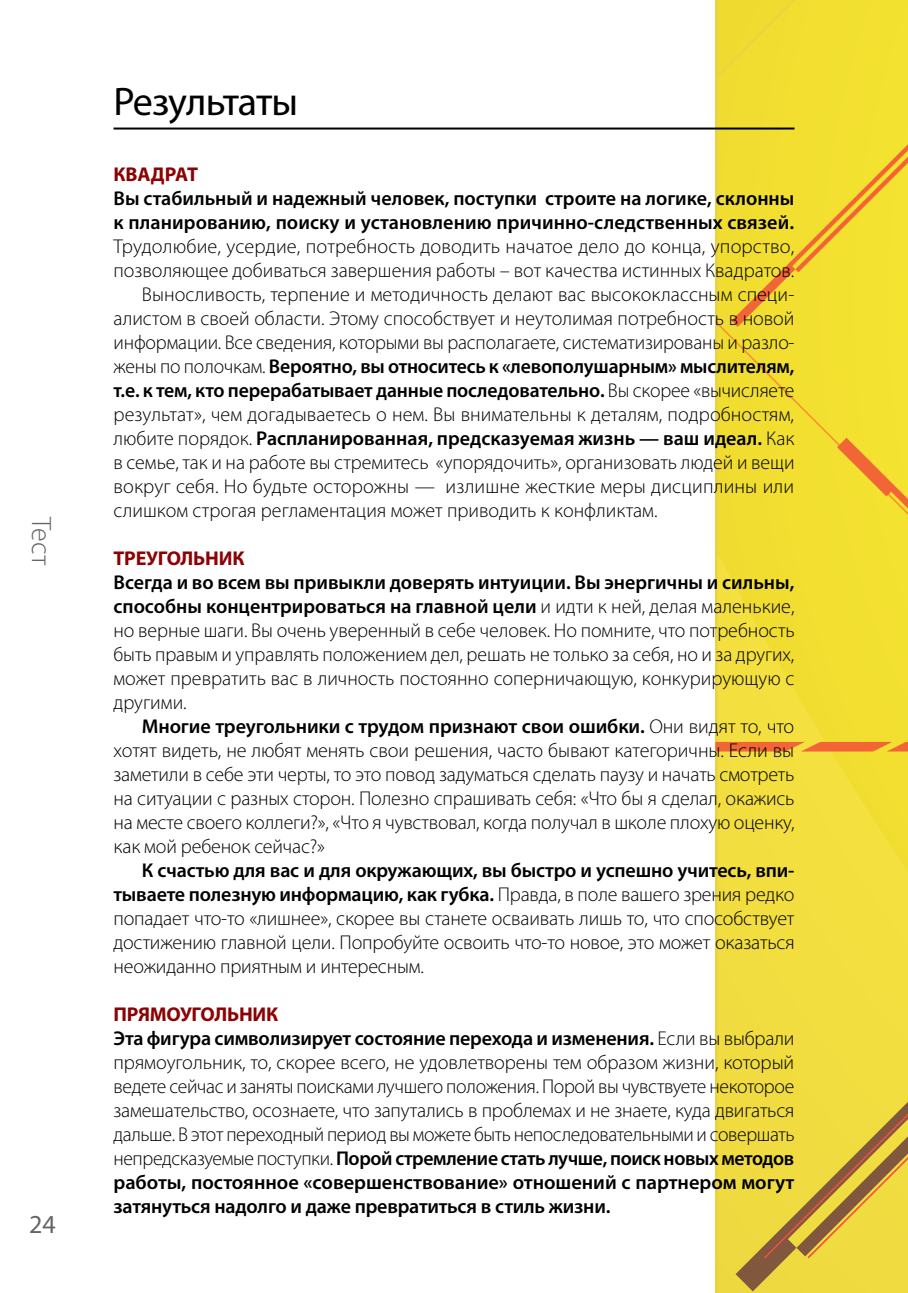
<style>
.page{position:relative;width:908px;height:1293px;background:#fff}
.page>*{position:absolute;margin:0;border:0;box-sizing:border-box;transform-origin:0 0}
.t1{font:40px "Myriad Pro";letter-spacing:-.025em;color:#000}
.t2{font:300 28px "Myriad Pro";color:#636466}
.t3{font:26px "Myriad Pro";color:#636466}
.t4{font:300 20px/24px "Myriad Pro";letter-spacing:-.005em;color:#000;text-align:justify}
.t5{font:600 20px/24px "Myriad Pro";color:#000}
.t6{font:700 20px "Myriad Pro";letter-spacing:-.01em;color:#8b0304}
.s1{font-weight:300}
.s2{font-weight:600}
.s3{font-weight:700;color:#8b0304}
</style>
<div class="page">
<div style="left:717px;top:0;width:190px;height:554px;background:#f2df30"></div>
<svg style="left:717px;top:554px;width:190px;height:739px;background:#f1de3a"></svg>
<svg style="left:715px;top:742px;width:192px;height:9px;background:#f27736"></svg>
<svg style="left:735px;top:1101px;width:172px;height:190px;background:#dec43f"></svg>
<svg style="left:715px;top:144px;width:192px;height:371px;background:#f2d930"></svg>
<hr style="left:113px;top:128px;width:681px;height:2px;background:#000">
<h2 class="t2" style="left:58px;top:517px;width:49px;rotate:90deg">Тест</h2>
<h3 class="t3" style="left:29px;top:1208px;width:28px">24</h3>
<h1 class="t1" style="left:113px;top:77px;width:186px">Результаты</h1>
<p class="t6" style="left:113px;top:161px;width:86px">КВАДРАТ</p>
<p class="t5" style="left:113px;top:186px;width:682px">Вы стабильный и надежный человек, поступки строите на логике, склонны к планированию, поиску и установлению причинно-следственных связей.</p>
<p class="t4" style="left:113px;top:234px;width:682px">Трудолюбие, усердие, потребность доводить начатое дело до конца, упорство,</p>
<p class="t4" style="left:113px;top:258px;width:682px">позволяющее добиваться завершения работы – вот качества истинных Квадратов.</p>
<p class="t4" style="left:142px;top:282px;width:653px">Выносливость, терпение и методичность делают вас высококлассным специ-</p>
<p class="t4" style="left:113px;top:306px;width:682px">алистом в своей области. Этому способствует и неутолимая потребность в новой</p>
<p class="t4" style="left:113px;top:330px;width:682px">информации. Все сведения, которыми вы располагаете, систематизированы и разло-</p>
<p class="t5" style="left:113px;top:354px;width:682px"><span class="s1">жены по полочкам.</span> Вероятно, вы относитесь к «левополушарным» мыслителям,</p>
<p class="t5" style="left:113px;top:378px;width:682px">т.е. к тем, кто перерабатывает данные последовательно. <span class="s1">Вы скорее «вычисляете</span></p>
<p class="t4" style="left:113px;top:402px;width:681px">результат», чем догадываетесь о нем. Вы внимательны к деталям, подробностям,</p>
<p class="t5" style="left:113px;top:426px;width:682px"><span class="s1">любите порядок.</span> Распланированная, предсказуемая жизнь — ваш идеал. <span class="s1">Как</span></p>
<p class="t4" style="left:113px;top:450px;width:682px">в семье, так и на работе вы стремитесь «упорядочить», организовать людей и вещи</p>
<p class="t4" style="left:113px;top:474px;width:682px">вокруг себя. Но будьте осторожны — излишне жесткие меры дисциплины или</p>
<p class="t4" style="left:113px;top:498px;width:545px">слишком строгая регламентация может приводить к конфликтам.</p>
<p class="t6" style="left:113px;top:545px;width:132px">ТРЕУГОЛЬНИК</p>
<p class="t4" style="left:113px;top:570px;width:682px"><span class="s2">Всегда и во всем вы привыкли доверять интуиции. Вы энергичны и сильны, способны концентрироваться на главной цели</span> и идти к ней, делая маленькие, но верные шаги. Вы очень уверенный в себе человек. Но помните, что потребность быть правым и управлять положением дел, решать не только за себя, но и за других, может превратить вас в личность постоянно соперничающую, конкурирующую с другими.</p>
<p class="t4" style="left:113px;top:714px;width:682px;text-indent:28px"><span class="s2">Многие треугольники с трудом признают свои ошибки.</span> Они видят то, что хотят видеть, не любят менять свои решения, часто бывают категоричны. Если вы заметили в себе эти черты, то это повод задуматься сделать паузу и начать смотреть на ситуации с разных сторон. Полезно спрашивать себя: «Что бы я сделал, окажись на месте своего коллеги?», «Что я чувствовал, когда получал в школе плохую оценку, как мой ребенок сейчас?»</p>
<p class="t4" style="left:113px;top:858px;width:682px;text-indent:28px"><span class="s2">К счастью для вас и для окружающих, вы быстро и успешно учитесь, впи&shy;тываете полезную информацию, как губка.</span> Правда, в поле вашего зрения редко попадает что-то «лишнее», скорее вы станете осваивать лишь то, что способствует достижению главной цели. Попробуйте освоить что-то новое, это может оказаться неожиданно приятным и интересным.</p>
<p class="t4" style="left:113px;top:1002px;width:682px;text-align:left"><span class="s3">ПРЯМОУГОЛЬНИК<br></span><span class="s2">Эта фигура символизирует состояние перехода и изменения.</span> Если вы выбрали прямоугольник, то, скорее всего, не удовлетворены тем образом жизни, который ведете сейчас и заняты поисками лучшего положения. Порой вы чувствуете некоторое замешательство, осознаете, что запутались в проблемах и не знаете, куда двигаться дальше. В этот переходный период вы можете быть непоследовательными и совершать непредсказуемые поступки. <span class="s2">Порой стремление стать лучше, поиск новых методов работы, постоянное «совершенствование» отношений с партнером могут затянуться надолго и даже превратиться в стиль жизни.</span></p>
</div>
